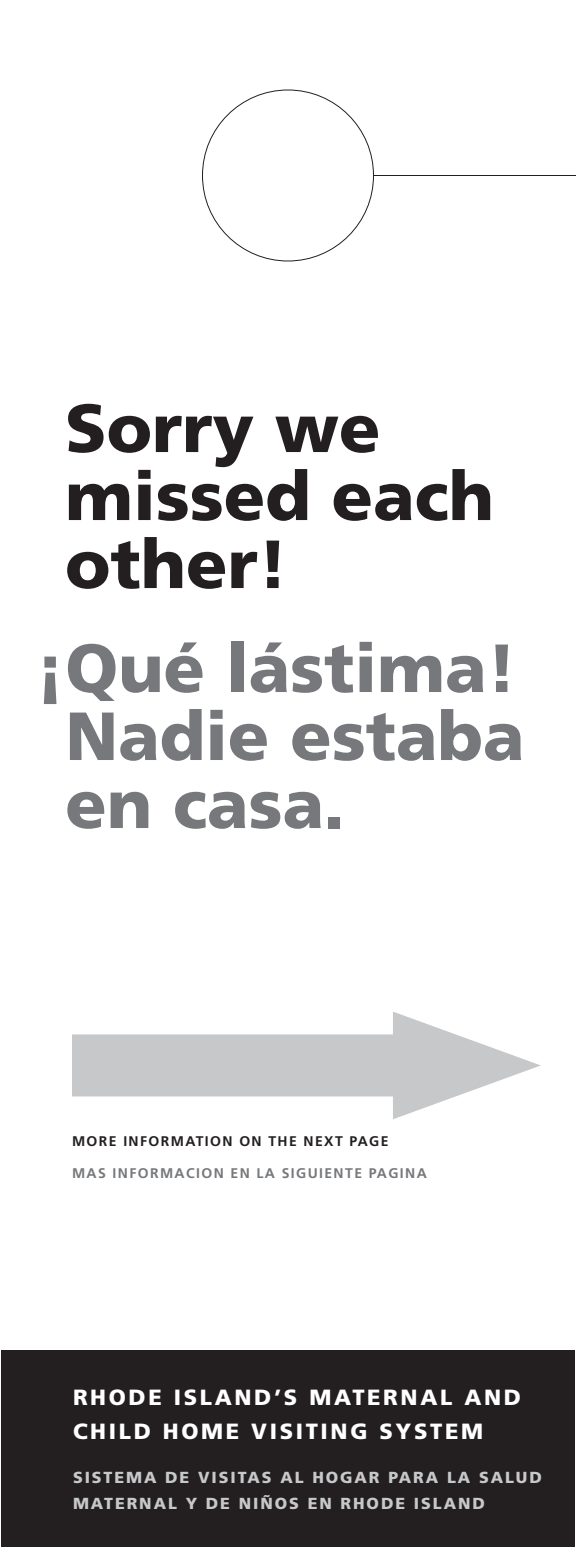
<style>
.page{position:relative;width:576px;height:1548px;background:#fff}
.page>*{position:absolute;margin:0;border:0;box-sizing:border-box;transform-origin:0 0}
.t1{font:900 68px/68px "Frutiger";color:#76787b;text-align:justify}
.t2{font:900 68px/68px "Frutiger";color:#231f20}
.t3{font:900 22px/34.4px "Frutiger";letter-spacing:.12em;color:#fff}
.t4{font:900 16px/26.4px "Frutiger";letter-spacing:.12em;color:#c7c8ca}
.t5{font:700 14px "Frutiger";letter-spacing:.1em;color:#76787b}
.t6{font:700 14px "Frutiger";letter-spacing:.1em;color:#231f20}
</style>
<div class="page">
<hr style="left:374px;top:175px;width:202px;height:1px;background:#231f20">
<div style="left:1px;top:1350px;width:574px;height:197px;background:#231f20"></div>
<div style="left:72px;top:1034px;width:370px;height:62px;background:#c7c8ca"></div>
<svg style="left:393px;top:1012px;width:148px;height:107px"></svg>
<h1 class="t2" style="left:65px;top:393px;width:430px">SORRY WE<br>MISSED EACH<br>OTHER!</h1>
<h1 class="t1" style="left:65px;top:633px;width:461px;text-indent:-30px">¡QUÉ LÁSTIMA!<br>NADIE ESTABA EN CASA.</h1>
<p class="t6" style="left:72px;top:1133px;width:318px">MORE INFORMATION ON THE NEXT PAGE</p>
<p class="t5" style="left:72px;top:1164px;width:356px">MAS INFORMACION EN LA SIGUIENTE PAGINA</p>
<h2 class="t3" style="left:73px;top:1380px;width:449px">RHODE ISLAND’S MATERNAL AND<br>CHILD HOME VISITING SYSTEM</h2>
<p class="t4" style="left:73px;top:1464px;width:470px">SISTEMA DE VISITAS AL HOGAR PARA LA SALUD<br>MATERNAL Y DE NIÑOS EN RHODE ISLAND</p>
</div>
